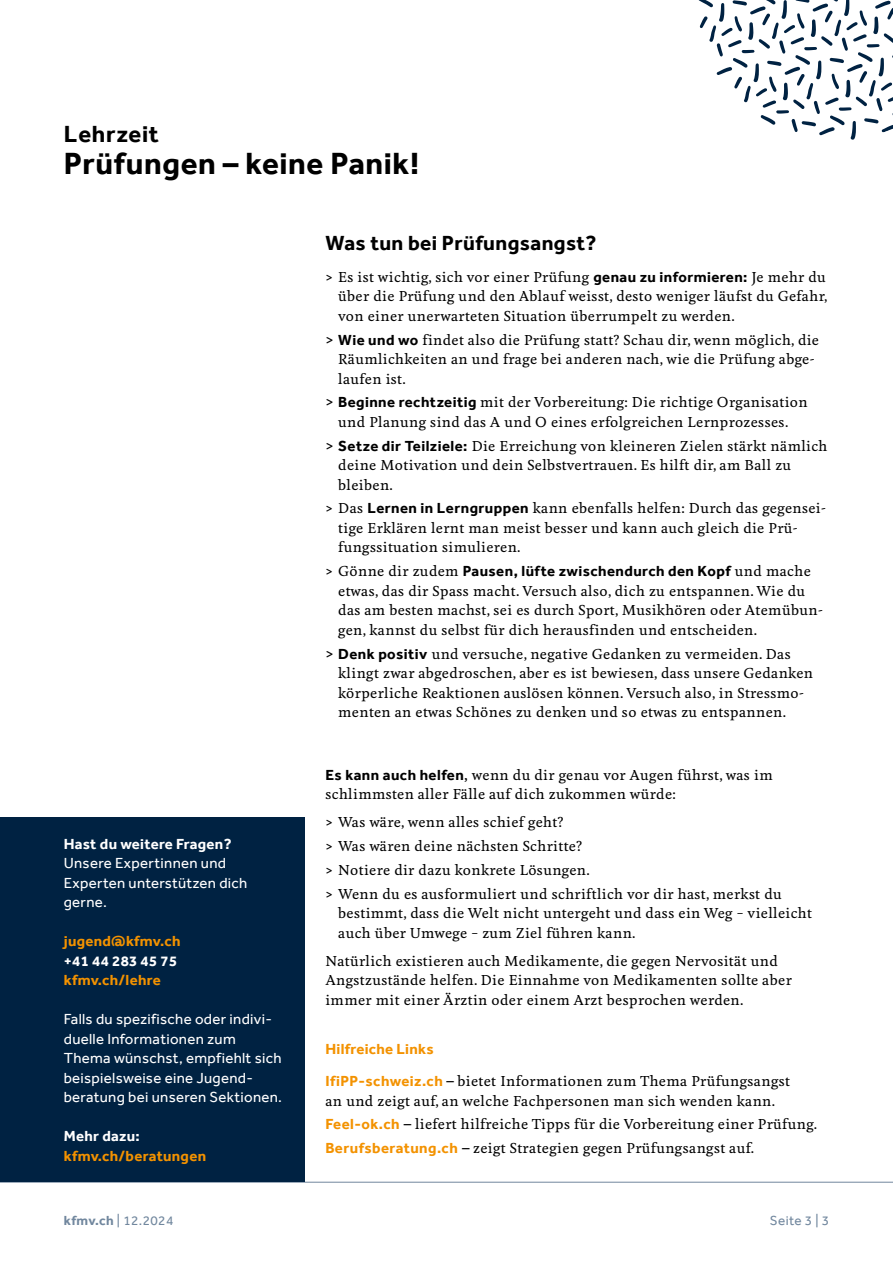
<style>
.page{position:relative;width:893px;height:1263px;background:#fff}
.page>*{position:absolute;margin:0;border:0;box-sizing:border-box;transform-origin:0 0}
.t1{font:700 31.5px "Effra";letter-spacing:.02em;color:#000}
.t2{font:700 24px "Effra";letter-spacing:.03em;color:#000}
.t3{font:700 21px "Effra";letter-spacing:.02em;color:#000}
.t4{font:15px/19.5px "Effra";letter-spacing:.02em;color:#fff}
.t5{font:700 15px "Effra";letter-spacing:.02em;color:#f39200}
.t6{font:700 15px "Effra";letter-spacing:.03em;color:#000}
.t7{font:700 15px "Effra";letter-spacing:.02em;color:#fff}
.t8{font:500 13.5px/19.5px "Feijoa";letter-spacing:.03em;color:#000}
.t9{font:13.5px "Effra";letter-spacing:.03em;color:#71879e}
.s1{font-family:"Effra";font-weight:400}
.s2{font-family:"Effra";font-weight:700;font-size:15px}
.s3{font-family:"Effra";font-weight:400;font-size:15px}
.s4{font-weight:400;font-size:13.5px}
.s5{font-family:"Feijoa";font-weight:500;font-size:13.5px}
.s6{font-size:15px}
.s7{font-family:"Effra";font-weight:700;font-size:15px;color:#f39200}
.s8{font-weight:700}
</style>
<div class="page">
<hr style="left:0;top:1182px;width:893px;height:1px;background:#71879e">
<svg style="left:698px;top:0;width:195px;height:140px"></svg>
<div style="left:0;top:817px;width:305px;height:365px;background:#002242"></div>
<h2 class="t2" style="left:64px;top:120px;width:97px">Lehrzeit</h2>
<h1 class="t1" style="left:64px;top:144px;width:357px">Prüfungen – keine Panik!</h1>
<p class="t7" style="left:64px;top:834px;width:169px">Hast du weitere Fragen?</p>
<p class="t4" style="left:64px;top:853px;width:185px">Unsere Expertinnen und<br>Experten unterstützen dich gerne.</p>
<p class="t5" style="left:64px;top:932px;width:118px">jugend@kfmv.ch</p>
<p class="t7" style="left:64px;top:951px;width:115px">+41 44 283 45 75</p>
<p class="t5" style="left:64px;top:971px;width:98px">kfmv.ch/lehre</p>
<p class="t4" style="left:64px;top:1009px;width:220px">Falls du spezifische oder indivi&shy;duelle Informationen zum<br>Thema wünschst, empfiehlt sich beispielsweise eine Jugend&shy;beratung bei unseren Sektionen.</p>
<p class="t7" style="left:64px;top:1127px;width:78px">Mehr dazu:</p>
<p class="t5" style="left:64px;top:1146px;width:144px">kfmv.ch/beratungen</p>
<h3 class="t3" style="left:325px;top:230px;width:273px">Was tun bei Prüfungsangst?</h3>
<p class="t8" style="left:338px;top:268px;width:491px;text-indent:-13px"><span class="s1">&gt;</span> Es ist wichtig, sich vor einer Prüfung <span class="s2">genau zu informieren:</span> Je mehr du über die Prüfung und den Ablauf weisst, desto weniger läufst du Gefahr, von einer unerwarteten Situation überrumpelt zu werden.</p>
<p class="t8" style="left:338px;top:330px;width:482px;text-indent:-13px"><span class="s3">&gt;</span> <span class="s2">Wie und wo</span> findet also die Prüfung statt? Schau dir, wenn möglich, die<br>Räumlichkeiten an und frage bei anderen nach, wie die Prüfung abge&shy;laufen ist.</p>
<p class="t8" style="left:325px;top:393px;width:484px;text-align:center"><span class="s3">&gt;</span> <span class="s2">Beginne rechtzeitig</span> mit der Vorbereitung: Die richtige Organisation und Planung sind das A und O eines erfolgreichen Lernprozesses.</p>
<p class="t8" style="left:338px;top:436px;width:491px;text-indent:-13px"><span class="s3">&gt;</span> <span class="s2">Setze dir Teilziele:</span> Die Erreichung von kleineren Zielen stärkt nämlich deine Motivation und dein Selbstvertrauen. Es hilft dir, am Ball zu bleiben.</p>
<p class="t8" style="left:338px;top:499px;width:489px;text-indent:-13px"><span class="s1">&gt;</span> Das <span class="s2">Lernen in Lerngruppen</span> kann ebenfalls helfen: Durch das gegensei&shy;tige Erklären lernt man meist besser und kann auch gleich die Prü&shy;fungssituation simulieren.</p>
<p class="t6" style="left:325px;top:562px;width:487px"><span class="s4">&gt;</span> <span class="s5">Gönne dir zudem</span> Pausen, lüfte zwischendurch den Kopf <span class="s5">und mache</span></p>
<p class="t8" style="left:338px;top:581px;width:486px">etwas, das dir Spass macht. Versuch also, dich zu entspannen. Wie du das am besten machst, sei es durch Sport, Musikhören oder Atemübun&shy;gen, kannst du selbst für dich herausfinden und entscheiden.</p>
<p class="t8" style="left:338px;top:644px;width:476px;text-indent:-13px"><span class="s3">&gt;</span> <span class="s2">Denk positiv</span> und versuche, negative Gedanken zu vermeiden. Das klingt zwar abgedroschen, aber es ist bewiesen, dass unsere Gedanken körperliche Reaktionen auslösen können. Versuch also, in Stressmo&shy;menten an etwas Schönes zu denken und so etwas zu entspannen.</p>
<p class="t8" style="left:325px;top:765px;width:449px"><span class="s2">Es kann auch helfen</span><span class="s6">,</span> wenn du dir genau vor Augen führst, was im schlimmsten aller Fälle auf dich zukommen würde:</p>
<p class="t8" style="left:325px;top:811px;width:458px;line-height:23.7px"><span class="s1">&gt;</span> Was wäre, wenn alles schief geht?<br><span class="s1">&gt;</span> Was wären deine nächsten Schritte?<br><span class="s1">&gt;</span> Notiere dir dazu konkrete Lösungen.<br><span class="s1">&gt;</span> Wenn du es ausformuliert und schriftlich vor dir hast, merkst du</p>
<p class="t8" style="left:338px;top:904px;width:475px">bestimmt, dass die Welt nicht untergeht und dass ein Weg – vielleicht auch über Umwege – zum Ziel führen kann.</p>
<p class="t8" style="left:325px;top:951px;width:468px">Natürlich existieren auch Medikamente, die gegen Nervosität und<br>Angstzustände helfen. Die Einnahme von Medikamenten sollte aber immer mit einer Ärztin oder einem Arzt besprochen werden.</p>
<p class="t5" style="left:325px;top:1040px;width:110px">Hilfreiche Links</p>
<p class="t8" style="left:325px;top:1072px;width:466px"><span class="s7">IfiPP-schweiz.ch</span> <span class="s3">–</span> bietet Informationen zum Thema Prüfungsangst an und zeigt auf, an welche Fachpersonen man sich wenden kann.</p>
<p class="t8" style="left:325px;top:1113px;width:493px;line-height:23.7px"><span class="s7">Feel-ok.ch</span> <span class="s3">–</span> liefert hilfreiche Tipps für die Vorbereitung einer Prüfung.<br><span class="s7">Berufsberatung.ch</span> <span class="s3">–</span> zeigt Strategien gegen Prüfungsangst auf.</p>
<p class="t9" style="left:64px;top:1213px;width:111px"><span class="s8">kfmv.ch</span> | 12.2024</p>
<p class="t9" style="left:770px;top:1212px;width:61px">Seite 3 | 3</p>
</div>
